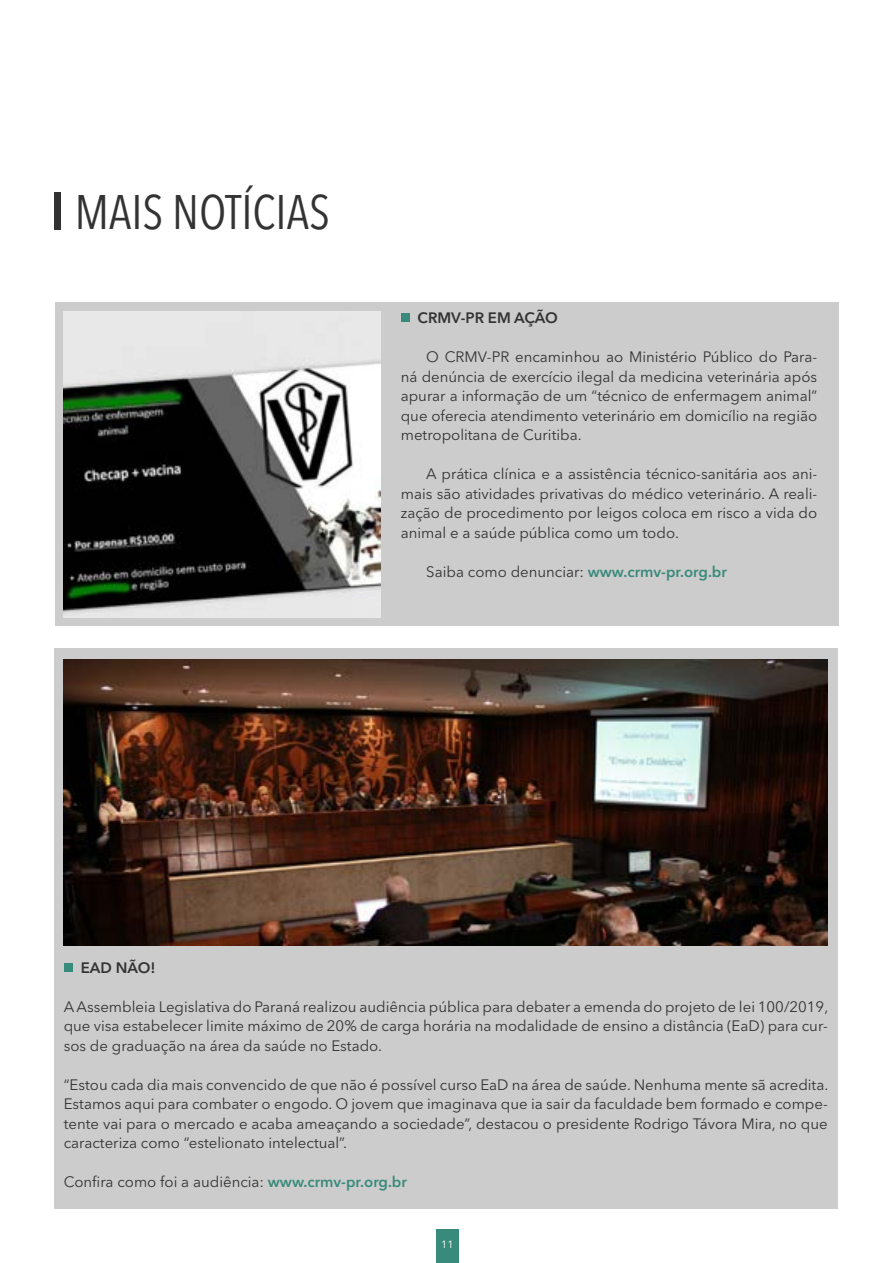
<style>
.page{position:relative;width:893px;height:1263px;background:#fff}
.page>*{position:absolute;margin:0;border:0;box-sizing:border-box;transform-origin:0 0}
.t1{font:condensed 48px "Avenir Next LT Pro";color:#333}
.t2{font:15px/19.5px "Avenir Next LT Pro";color:#333;text-align:justify}
.t3{font:600 15px "Avenir Next LT Pro";color:#333}
.t4{font:10.5px "Avenir Next LT Pro";color:#fff}
.s1{font-weight:600;color:#388a7a}
</style>
<div class="page">
<div style="left:436px;top:1229px;width:22px;height:34px;background:#388a7a"></div>
<div style="left:55px;top:303px;width:783px;height:323px;background:#cdcccc"></div>
<div style="left:55px;top:648px;width:783px;height:561px;background:#cdcccc"></div>
<div style="left:54px;top:192px;width:7px;height:38px;background:#333232"></div>
<img style="left:64px;top:312px;width:316px;height:305px">
<div style="left:401px;top:313px;width:8px;height:8px;background:#388a7a"></div>
<img style="left:64px;top:659px;width:764px;height:286px">
<div style="left:64px;top:963px;width:8px;height:8px;background:#388a7a"></div>
<h1 class="t1" style="left:75px;top:183px;width:257px">MAIS NOTÍCIAS</h1>
<p class="t3" style="left:418px;top:309px;width:142px">CRMV-PR EM AÇÃO</p>
<p class="t2" style="left:401px;top:347px;width:418px;text-indent:26px">O CRMV-PR encaminhou ao Ministério Público do Para&shy;ná denúncia de exercício ilegal da medicina veterinária após apurar a informação de um “técnico de enfermagem animal” que oferecia atendimento veterinário em domicílio na região metropolitana de Curitiba.</p>
<p class="t2" style="left:401px;top:464px;width:418px;text-indent:26px">A prática clínica e a assistência técnico-sanitária aos ani&shy;mais são atividades privativas do médico veterinário. A reali&shy;zação de procedimento por leigos coloca em risco a vida do animal e a saúde pública como um todo.</p>
<p class="t2" style="left:426px;top:561px;width:302px">Saiba como denunciar: <span class="s1">www.crmv-pr.org.br</span></p>
<p class="t3" style="left:81px;top:958px;width:76px">EAD NÃO!</p>
<p class="t2" style="left:64px;top:997px;width:766px">A Assembleia Legislativa do Paraná realizou audiência pública para debater a emenda do projeto de lei 100/2019, que visa estabelecer limite máximo de 20% de carga horária na modalidade de ensino a distância (EaD) para cur&shy;sos de graduação na área da saúde no Estado.</p>
<p class="t2" style="left:64px;top:1075px;width:766px">“Estou cada dia mais convencido de que não é possível curso EaD na área de saúde. Nenhuma mente sã acredita.<br>Estamos aqui para combater o engodo. O jovem que imaginava que ia sair da faculdade bem formado e compe&shy;tente vai para o mercado e acaba ameaçando a sociedade”, destacou o presidente Rodrigo Távora Mira, no que caracteriza como “estelionato intelectual”.</p>
<p class="t2" style="left:64px;top:1172px;width:345px">Confira como foi a audiência: <span class="s1">www.crmv-pr.org.br</span></p>
<p class="t4" style="left:441px;top:1238px;width:14px">11</p>
</div>
